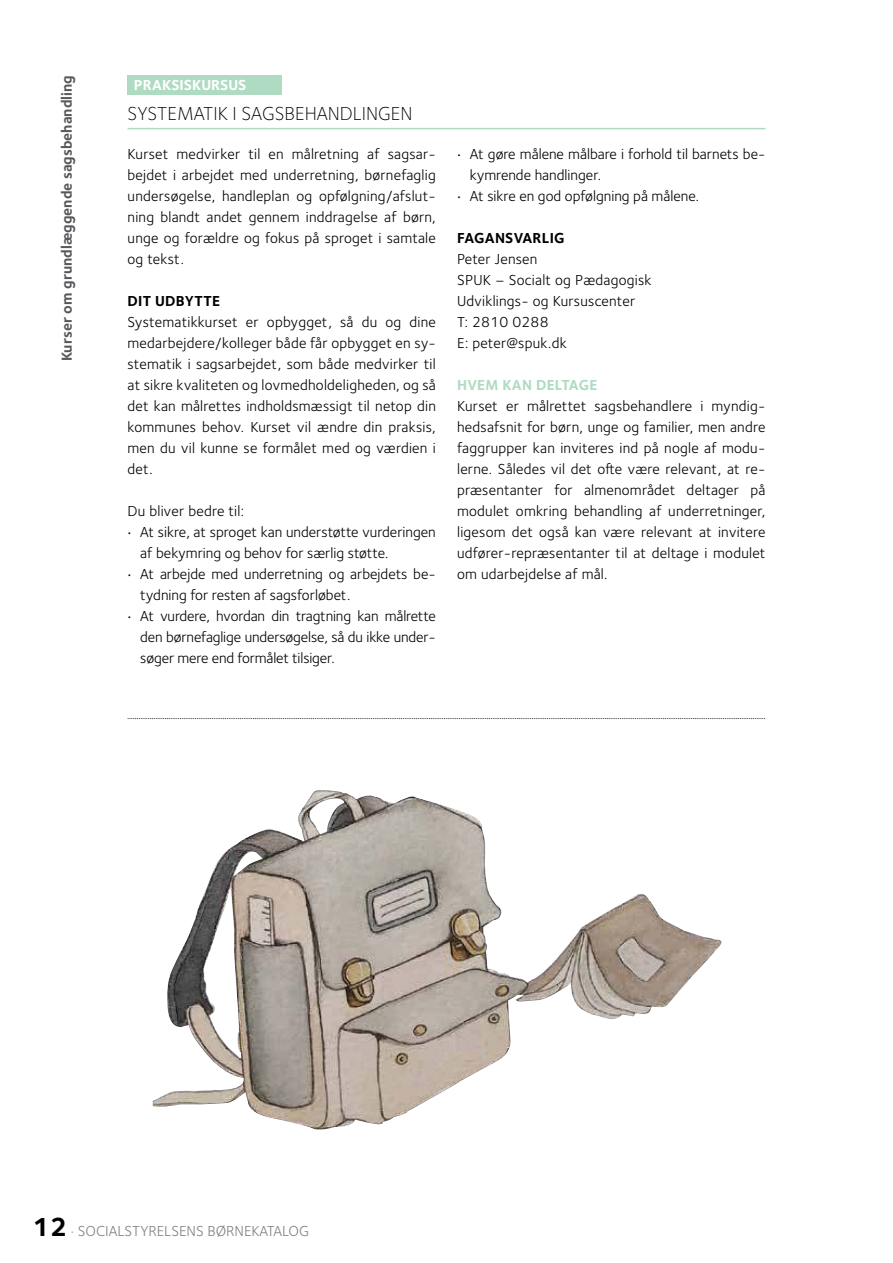
<style>
.page{position:relative;width:893px;height:1263px;background:#fff}
.page>*{position:absolute;margin:0;border:0;box-sizing:border-box;transform-origin:0 0}
.t1{font:300 19.5px "Foundry Sterling";color:#000}
.t2{font:15px/21px "Foundry Sterling";color:#000;text-align:justify}
.t3{font:700 15px "Foundry Sterling";color:#57585b}
.t4{font:15px "Foundry Sterling";color:#808284}
.t5{font:700 15px "Foundry Sterling";letter-spacing:.015em;color:#000}
.t6{font:700 15px "Foundry Sterling";letter-spacing:.015em;color:#aedbc2}
.t7{font:700 15px "Foundry Sterling";color:#fff}
.s1{font-family:"Swift Com"}
.s2{font-weight:700;font-size:27px;color:#000}
</style>
<div class="page">
<div style="left:128px;top:75px;width:154px;height:20px;background:#aedbc2"></div>
<hr style="left:128px;top:128px;width:637px;height:1px;background:#aedbc2">
<svg style="left:128px;top:718px;width:637px;height:1px"></svg>
<img style="left:153px;top:790px;width:569px;height:340px">
<p class="t3" style="left:58px;top:361px;width:288px;rotate:-90deg">Kurser om grundlæggende sagsbehandling</p>
<p class="t7" style="left:134px;top:76px;width:114px">PRAKSISKURSUS</p>
<h1 class="t1" style="left:128px;top:102px;width:286px">SYSTEMATIK I SAGSBEHANDLINGEN</h1>
<p class="t2" style="left:128px;top:145px;width:310px">Kurset medvirker til en målretning af sagsar&shy;bejdet i arbejdet med underretning, børnefaglig undersøgelse, handleplan og opfølgning/afslut&shy;ning blandt andet gennem inddragelse af børn, unge og forældre og fokus på sproget i samtale og tekst.</p>
<p class="t5" style="left:128px;top:292px;width:94px">DIT UDBYTTE</p>
<p class="t2" style="left:128px;top:313px;width:310px">Systematikkurset er opbygget, så du og dine medarbejdere/kolleger både får opbygget en sy&shy;stematik i sagsarbejdet, som både medvirker til at sikre kvaliteten og lovmedholdeligheden, og så det kan målrettes indholdsmæssigt til netop din kommunes behov. Kurset vil ændre din praksis, men du vil kunne se formålet med og værdien i det.</p>
<p class="t2" style="left:128px;top:502px;width:118px">Du bliver bedre til:</p>
<p class="t2" style="left:128px;top:523px;width:310px"><span class="s1">·</span> At sikre, at sproget kan understøtte vurderingen</p>
<p class="t2" style="left:140px;top:544px;width:249px">af bekymring og behov for særlig støtte.</p>
<p class="t2" style="left:128px;top:565px;width:310px"><span class="s1">·</span> At arbejde med underretning og arbejdets be-</p>
<p class="t2" style="left:140px;top:586px;width:211px">tydning for resten af sagsforløbet.</p>
<p class="t2" style="left:128px;top:607px;width:310px"><span class="s1">·</span> At vurdere, hvordan din tragtning kan målrette</p>
<p class="t2" style="left:140px;top:628px;width:297px">den børnefaglige undersøgelse, så du ikke under-</p>
<p class="t2" style="left:140px;top:649px;width:196px">søger mere end formålet tilsiger.</p>
<p class="t2" style="left:457px;top:145px;width:310px"><span class="s1">·</span> At gøre målene målbare i forhold til barnets be-</p>
<p class="t2" style="left:470px;top:166px;width:133px">kymrende handlinger.</p>
<p class="t2" style="left:457px;top:187px;width:243px"><span class="s1">·</span> At sikre en god opfølgning på målene.</p>
<p class="t5" style="left:457px;top:229px;width:109px">FAGANSVARLIG</p>
<p class="t2" style="left:457px;top:250px;width:196px;text-align:left">Peter Jensen<br>SPUK – Socialt og Pædagogisk<br>Udviklings- og Kursuscenter<br>T: 2810 0288<br>E: peter@spuk.dk</p>
<p class="t6" style="left:457px;top:376px;width:142px">HVEM KAN DELTAGE</p>
<p class="t2" style="left:457px;top:397px;width:310px">Kurset er målrettet sagsbehandlere i myndig&shy;hedsafsnit for børn, unge og familier, men andre faggrupper kan inviteres ind på nogle af modu&shy;lerne. Således vil det ofte være relevant, at re&shy;præsentanter for almenområdet deltager på modulet omkring behandling af underretninger, ligesom det også kan være relevant at invitere udfører-repræsentanter til at deltage i modulet om udarbejdelse af mål.</p>
<p class="t4" style="left:33px;top:1225px;width:278px"><span class="s2">12</span> · SOCIALSTYRELSENS BØRNEKATALOG</p>
</div>
